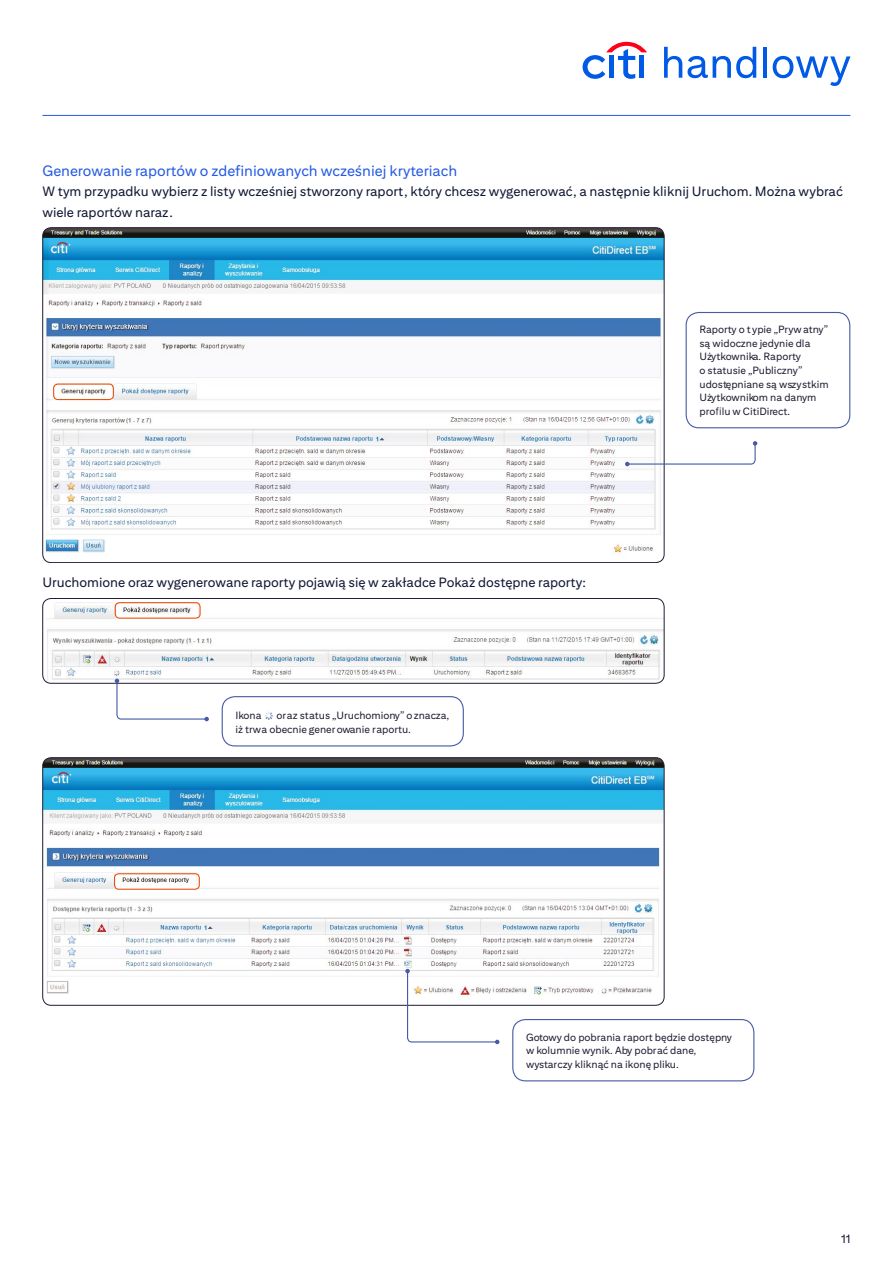
<style>
.page{position:relative;width:893px;height:1263px;background:#fff}
.page>*{position:absolute;margin:0;border:0;box-sizing:border-box;transform-origin:0 0}
.t1{font:15px "Citi Sans Text";color:#255be3}
.t2{font:13.5px/20.2px "Citi Sans Text";color:#0f1632}
.t3{font:12px "Citi Sans Text";color:#0f1632}
.t4{font:10.5px/13.5px "Citi Sans Text";color:#1d1d32}
.s1{font-family:"Interstate Pl";font-weight:300}
</style>
<div class="page">
<svg style="left:583px;top:42px;width:64px;height:37px"></svg>
<svg style="left:664px;top:47px;width:92px;height:31px"></svg>
<hr style="left:764px;top:47px;width:3px;height:31px;background:#005ae6">
<svg style="left:773px;top:56px;width:77px;height:30px"></svg>
<hr style="left:43px;top:115px;width:807px;height:1px;background:#255be3">
<img style="left:43px;top:228px;width:621px;height:335px">
<svg style="left:625px;top:311px;width:225px;height:155px"></svg>
<div style="left:53px;top:383px;width:61px;height:17px;border:1px solid #e9520e;border-radius:4px"></div>
<img style="left:43px;top:598px;width:621px;height:85px">
<div style="left:43px;top:598px;width:621px;height:85px;border:1px solid #1d1d32;border-radius:9px"></div>
<svg style="left:115px;top:679px;width:349px;height:67px"></svg>
<div style="left:115px;top:602px;width:86px;height:17px;border:1px solid #e9520e;border-radius:4px"></div>
<img style="left:43px;top:758px;width:621px;height:247px">
<svg style="left:405px;top:969px;width:349px;height:112px"></svg>
<div style="left:114px;top:873px;width:86px;height:17px;border:1px solid #e9520e;border-radius:4px"></div>
<h1 class="t1" style="left:43px;top:162px;width:416px">Generowanie raportów o zdefiniowanych wcześniej kryteriach</h1>
<p class="t2" style="left:43px;top:181px;width:802px">W tym przypadku wybierz z listy wcześniej stworzony raport, który chcesz wygenerować, a następnie kliknij Uruchom. Można wybrać wiele raportów naraz.</p>
<p class="t2" style="left:43px;top:572px;width:545px">Uruchomione oraz wygenerowane raporty pojawią się w zakładce Pokaż dostępne raporty:</p>
<p class="t4" style="left:236px;top:708px;width:215px;text-indent:41px">oraz status „Uruchomiony” oznacza, iż trwa obecnie generowanie raportu.</p>
<p class="t4" style="left:236px;top:708px;width:27px">Ikona</p>
<p class="t4" style="left:699px;top:323px;width:131px">Raporty o typie „Prywatny” są widoczne jedynie dla<br>Użytkownika. Raporty<br>o statusie „Publiczny” udostępniane są wszystkim<br>Użytkownikom na danym pro<span class="s1">fi</span>lu w CitiDirect.</p>
<p class="t4" style="left:526px;top:1030px;width:207px">Gotowy do pobrania raport będzie dostępny w kolumnie wynik. Aby pobrać dane, wystarczy kliknąć na ikonę pliku.</p>
<p class="t3" style="left:841px;top:1232px;width:11px">11</p>
</div>
